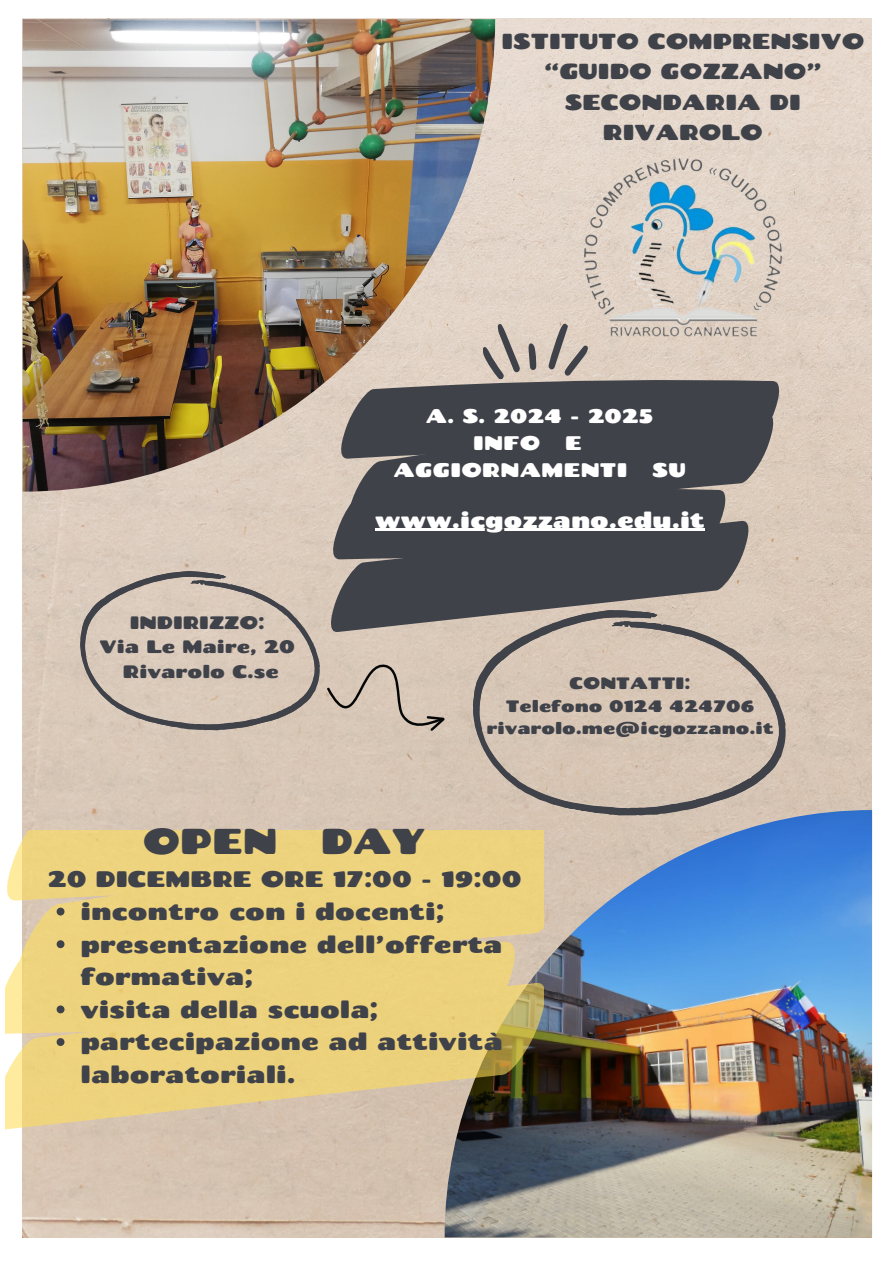
<style>
.page{position:relative;width:893px;height:1264px;background:#fff}
.page>*{position:absolute;margin:0;border:0;box-sizing:border-box;transform-origin:0 0}
.t1{font:36px "Chango";color:#40424a}
.t2{font:24px/32.5px "Chango";color:#40424a}
.t3{font:22.5px "Chango";color:#40424a}
.t4{font:22.5px "Chango";color:#fff}
.t5{font:21.75px/30.3px "Chango";color:#40424a;text-align:center}
.t6{font:19.65px/26.7px "Chango";letter-spacing:.015em;color:#fff}
.t7{font:18px "Chango";color:#40424a}
.t8{font:16.5px "Chango";color:#40424a}
</style>
<div class="page">
<img style="left:23px;top:18px;width:848px;height:1219px">
<svg style="left:65px;top:548px;width:270px;height:207px;background:#d0c1b3"></svg>
<svg style="left:324px;top:653px;width:122px;height:88px;background:#cdbdae"></svg>
<svg style="left:458px;top:587px;width:342px;height:223px;background:#cdbdae"></svg>
<img style="left:23px;top:19px;width:472px;height:472px">
<svg style="left:335px;top:323px;width:444px;height:136px;background:#99908b"></svg>
<svg style="left:341px;top:412px;width:438px;height:121px;background:#535358"></svg>
<svg style="left:327px;top:487px;width:398px;height:32px;background:#4a4b51"></svg>
<svg style="left:325px;top:519px;width:429px;height:114px;background:#646264"></svg>
<img style="left:444px;top:810px;width:428px;height:427px">
<div style="left:22px;top:830px;width:521px;height:9px;background:#eed37e"></div>
<svg style="left:7px;top:839px;width:536px;height:142px;background:#ecd382"></svg>
<div style="left:7px;top:938px;width:508px;height:43px;background:#eed27d"></div>
<svg style="left:6px;top:981px;width:537px;height:150px;background:#dac37d"></svg>
<img style="left:552px;top:132px;width:264px;height:226px">
<svg style="left:57px;top:907px;width:7px;height:8px"></svg>
<svg style="left:57px;top:940px;width:7px;height:8px"></svg>
<svg style="left:57px;top:1005px;width:7px;height:8px"></svg>
<svg style="left:57px;top:1038px;width:7px;height:7px"></svg>
<hr style="left:375px;top:528px;width:329px;height:3px;background:#fff">
<p class="t5" style="left:501px;top:25px;width:364px">ISTITUTO COMPRENSIVO</p>
<p class="t5" style="left:543px;top:56px;width:280px">“GUIDO GOZZANO”</p>
<p class="t5" style="left:565px;top:86px;width:237px">SECONDARIA DI<br>RIVAROLO</p>
<p class="t6" style="left:426px;top:402px;width:229px">A. S. 2024 - 2025</p>
<p class="t6" style="left:473px;top:429px;width:69px">INFO</p>
<p class="t6" style="left:393px;top:429px;width:235px;text-indent:171px">E<br>AGGIORNAMENTI</p>
<p class="t6" style="left:652px;top:455px;width:35px">SU</p>
<p class="t7" style="left:130px;top:610px;width:137px">INDIRIZZO:</p>
<p class="t7" style="left:99px;top:635px;width:197px">Via Le Maire, 20</p>
<p class="t7" style="left:123px;top:660px;width:157px">Rivarolo C.se</p>
<p class="t4" style="left:375px;top:505px;width:331px">www.icgozzano.edu.it</p>
<p class="t8" style="left:569px;top:672px;width:122px">CONTATTI:</p>
<p class="t8" style="left:505px;top:695px;width:250px">Telefono 0124 424706</p>
<p class="t8" style="left:486px;top:717px;width:288px">rivarolo.me@icgozzano.it</p>
<p class="t1" style="left:143px;top:817px;width:285px">OPEN DAY</p>
<p class="t3" style="left:48px;top:865px;width:475px">20 DICEMBRE ORE 17:00 - 19:00</p>
<p class="t2" style="left:80px;top:894px;width:365px">incontro con i docenti;</p>
<p class="t2" style="left:80px;top:927px;width:423px">presentazione dell’offerta formativa;</p>
<p class="t2" style="left:80px;top:992px;width:299px">visita della scuola;</p>
<p class="t2" style="left:80px;top:1024px;width:424px">partecipazione ad attività laboratoriali.</p>
</div>
